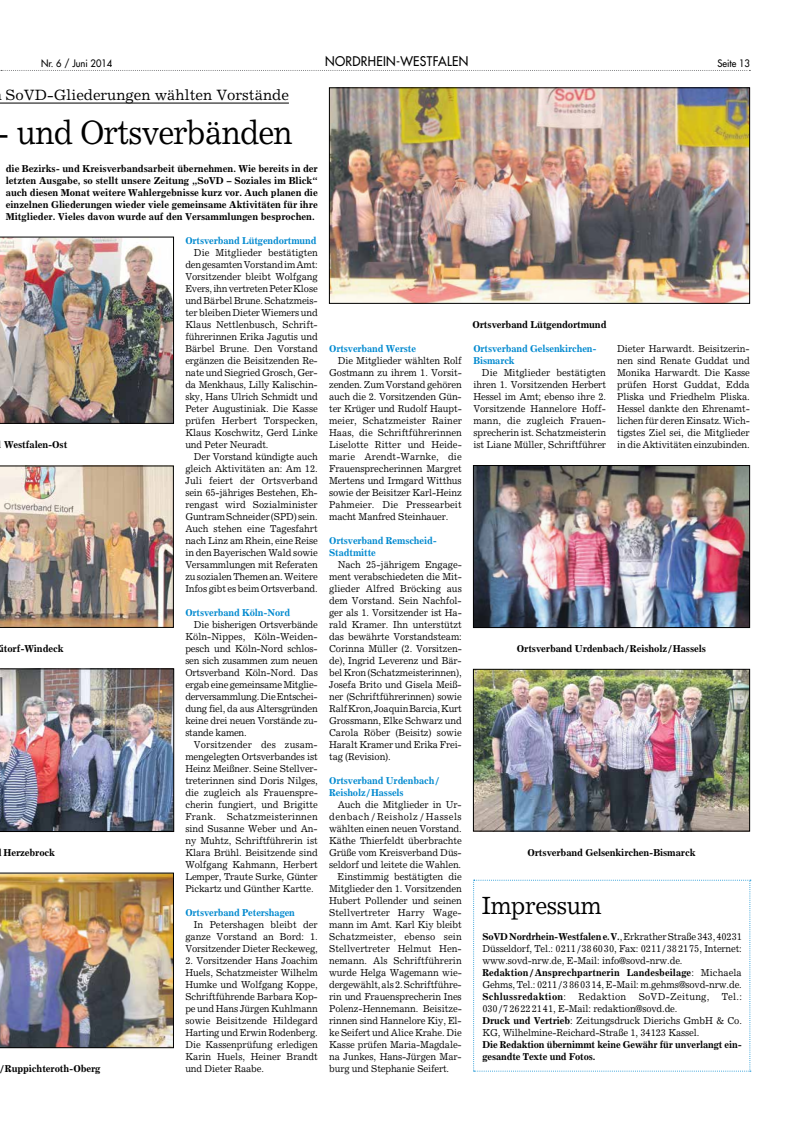
<style>
.page{position:relative;width:791px;height:1134px;background:#fff}
.page>*{position:absolute;margin:0;border:0;box-sizing:border-box;transform-origin:0 0}
.t1{font:34px "Excelsior";letter-spacing:-.025em;color:#000;scale:.93 1}
.t2{font:25px "Excelsior";letter-spacing:-.015em;color:#000;scale:.94 1}
.t3{font:15px "Excelsior";color:#000}
.t4{font:13px "Futura";letter-spacing:.025em;color:#000;scale:.94 1}
.t5{font:10px/12px "Excelsior";letter-spacing:-.015em;color:#000;text-align:justify;scale:.94 1}
.t6{font:700 10px/12px "Excelsior";letter-spacing:-.015em;color:#000;text-align:justify;scale:.96 1}
.t7{font:700 10px/12px "Excelsior";letter-spacing:-.015em;color:#0089cf;scale:.94 1}
.t8{font:700 10px/12px "Excelsior";letter-spacing:-.015em;color:#000;scale:.94 1}
.t9{font:10px "Excelsior";letter-spacing:.005em;color:#000;scale:.94 1}
.t10{font:10px "Excelsior";letter-spacing:.05em;color:#000;scale:.94 1}
.t11{font:10px "Excelsior";letter-spacing:.01em;color:#000;scale:.94 1}
.t12{font:10px "Futura";color:#000;scale:.94 1}
.s1{font-weight:700}
</style>
<div class="page">
<img style="left:0;top:669px;width:174px;height:163px">
<img style="left:0;top:873px;width:174px;height:175px">
<img style="left:0;top:237px;width:174px;height:187px">
<img style="left:0;top:466px;width:174px;height:162px">
<hr style="left:0;top:103px;width:289px;height:1px;background:#000">
<img style="left:331px;top:90px;width:417px;height:212px">
<div style="left:329px;top:88px;width:421px;height:216px;border:1px solid #000"></div>
<img style="left:475px;top:671px;width:273px;height:158px">
<div style="left:473px;top:669px;width:277px;height:162px;border:1px solid #000"></div>
<svg style="left:473px;top:880px;width:278px;height:191px"></svg>
<img style="left:475px;top:467px;width:273px;height:159px">
<div style="left:473px;top:465px;width:277px;height:163px;border:1px solid #000"></div>
<svg style="left:1px;top:70px;width:749px;height:1px"></svg>
<p class="t12" style="left:41px;top:56px;width:77px">Nr. 6 / Juni 2014</p>
<h3 class="t4" style="left:325px;top:52px;width:154px">NORDRHEIN-WESTFALEN</h3>
<p class="t12" style="left:717px;top:57px;width:36px">Seite 13</p>
<h3 class="t3" style="left:6px;top:86px;width:285px">SoVD-Gliederungen wählten Vorstände</h3>
<h1 class="t1" style="left:-4px;top:112px;width:321px">- und Ortsverbänden</h1>
<p class="t6" style="left:6px;top:162px;width:327px">die Bezirks- und Kreisverbandsarbeit übernehmen. Wie bereits in der letzten Ausgabe, so stellt unsere Zeitung „SoVD – Soziales im Blick“ auch diesen Monat weitere Wahlergebnisse kurz vor. Auch planen die einzelnen Gliederungen wieder viele gemeinsame Aktivitäten für ihre Mitglieder. Vieles davon wurde auf den Versammlungen besprochen.</p>
<p class="t6" style="left:4px;top:438px;width:67px">Westfalen-Ost</p>
<p class="t6" style="left:1px;top:642px;width:67px">itorf-Windeck</p>
<p class="t6" style="left:4px;top:846px;width:55px">Herzebrock</p>
<p class="t6" style="left:0;top:1062px;width:106px">/Ruppichteroth-Oberg</p>
<p class="t7" style="left:185px;top:234px;width:141px">Ortsverband Lütgendortmund</p>
<p class="t5" style="left:185px;top:246px;width:142px;text-indent:9px">Die Mitglieder bestätigten den gesamten Vorstand im Amt:<br>Vorsitzender bleibt Wolfgang Evers, ihn vertreten Peter Klose und Bärbel Brune. Schatzmeis&shy;ter bleiben Dieter Wiemers und Klaus Nettlenbusch, Schrift&shy;führerinnen Erika Jagutis und Bärbel Brune. Den Vorstand ergänzen die Beisitzenden Re&shy;nate und Siegried Grosch, Ger&shy;da Menkhaus, Lilly Kalischin&shy;sky, Hans Ulrich Schmidt und Peter Augustiniak. Die Kasse prüfen Herbert Torspecken, Klaus Koschwitz, Gerd Linke und Peter Neuradt.</p>
<p class="t5" style="left:185px;top:450px;width:142px;text-indent:9px">Der Vorstand kündigte auch gleich Aktivitäten an: Am 12.<br>Juli feiert der Ortsverband sein 65-jähriges Bestehen, Eh&shy;rengast wird Sozialminister Guntram Schneider (SPD) sein.<br>Auch stehen eine Tagesfahrt nach Linz am Rhein, eine Reise in den Bayerischen Wald sowie Versammlungen mit Referaten zu sozialen Themen an. Weitere Infos gibt es beim Ortsverband.</p>
<p class="t7" style="left:185px;top:606px;width:113px">Ortsverband Köln-Nord</p>
<p class="t5" style="left:185px;top:618px;width:142px;text-indent:9px">Die bisherigen Ortsverbände Köln-Nippes, Köln-Weiden&shy;pesch und Köln-Nord schlos&shy;sen sich zusammen zum neuen Ortsverband Köln-Nord. Das ergab eine gemeinsame Mitglie&shy;derversammlung. Die Entschei&shy;dung fiel, da aus Altersgründen keine drei neuen Vorstände zu&shy;stande kamen.</p>
<p class="t5" style="left:185px;top:738px;width:142px;text-indent:8px">Vorsitzender des zusam&shy;mengelegten Ortsverbandes ist Heinz Meißner. Seine Stellver&shy;treterinnen sind Doris Nilges, die zugleich als Frauenspre&shy;cherin fungiert, und Brigitte Frank. Schatzmeisterinnen sind Susanne Weber und An&shy;ny Muhtz, Schriftführerin ist Klara Brühl. Beisitzende sind Wolfgang Kahmann, Herbert Lemper, Traute Surke, Günter Pickartz und Günther Kartte.</p>
<p class="t7" style="left:185px;top:906px;width:118px">Ortsverband Petershagen</p>
<p class="t5" style="left:185px;top:918px;width:142px;text-indent:9px">In Petershagen bleibt der ganze Vorstand an Bord: 1.<br>Vorsitzender Dieter Reckeweg,</p>
<p class="t5" style="left:185px;top:954px;width:142px">2. Vorsitzender Hans Joachim Huels, Schatzmeister Wilhelm Humke und Wolfgang Koppe, Schriftführende Barbara Kop&shy;pe und Hans Jürgen Kuhlmann sowie Beisitzende Hildegard Harting und Erwin Rodenberg.<br>Die Kassenprüfung erledigen Karin Huels, Heiner Brandt und Dieter Raabe.</p>
<p class="t7" style="left:329px;top:342px;width:94px">Ortsverband Werste</p>
<p class="t5" style="left:329px;top:354px;width:143px;text-indent:9px">Die Mitglieder wählten Rolf Gostmann zu ihrem 1. Vorsit&shy;zenden. Zum Vorstand gehören auch die 2. Vorsitzenden Gün&shy;ter Krüger und Rudolf Haupt&shy;meier, Schatzmeister Rainer Haas, die Schriftführerinnen Liselotte Ritter und Heide&shy;marie Arendt-Warnke, die Frauensprecherinnen Margret Mertens und Irmgard Witthus sowie der Beisitzer Karl-Heinz Pahmeier. Die Pressearbeit macht Manfred Steinhauer.</p>
<p class="t7" style="left:329px;top:534px;width:116px">Ortsverband Remscheid-<br>Stadtmitte</p>
<p class="t5" style="left:329px;top:558px;width:143px;text-indent:9px">Nach 25-jährigem Engage&shy;ment verabschiedeten die Mit&shy;glieder Alfred Bröcking aus dem Vorstand. Sein Nachfol&shy;ger als 1. Vorsitzender ist Ha&shy;rald Kramer. Ihn unterstützt das bewährte Vorstandsteam:<br>Corinna Müller (2. Vorsitzen&shy;de), Ingrid Leverenz und Bär&shy;bel Kron (Schatzmeisterinnen), Josefa Brito und Gisela Meiß&shy;ner (Schriftführerinnen) sowie Ralf Kron, Joaquin Barcia, Kurt Grossmann, Elke Schwarz und Carola Röber (Beisitz) sowie Haralt Kramer und Erika Frei&shy;tag (Revision).</p>
<p class="t7" style="left:329px;top:774px;width:118px">Ortsverband Urdenbach/<br>Reisholz/Hassels</p>
<p class="t5" style="left:338px;top:798px;width:133px">Auch die Mitglieder in Ur-</p>
<p class="t10" style="left:329px;top:810px;width:143px">denbach / Reisholz / Hassels</p>
<p class="t5" style="left:329px;top:822px;width:143px">wählten einen neuen Vorstand.</p>
<p class="t5" style="left:329px;top:834px;width:143px">Käthe Thierfeldt überbrachte</p>
<p class="t5" style="left:329px;top:846px;width:143px">Grüße vom Kreisverband Düs-</p>
<p class="t5" style="left:329px;top:858px;width:142px">seldorf und leitete die Wahlen.</p>
<p class="t5" style="left:338px;top:870px;width:134px">Einstimmig bestätigten die</p>
<p class="t5" style="left:329px;top:882px;width:143px">Mitglieder den 1. Vorsitzenden</p>
<p class="t5" style="left:329px;top:894px;width:143px">Hubert Pollender und seinen</p>
<p class="t9" style="left:329px;top:906px;width:143px">Stellvertreter Harry Wage-</p>
<p class="t5" style="left:329px;top:918px;width:143px">mann im Amt. Karl Kiy bleibt</p>
<p class="t11" style="left:329px;top:930px;width:143px">Schatzmeister, ebenso sein</p>
<p class="t9" style="left:329px;top:942px;width:143px">Stellvertreter Helmut Hen-</p>
<p class="t5" style="left:329px;top:954px;width:143px">nemann. Als Schriftführerin</p>
<p class="t5" style="left:329px;top:966px;width:143px">wurde Helga Wagemann wie-</p>
<p class="t5" style="left:329px;top:978px;width:143px">dergewählt, als 2. Schriftführe-</p>
<p class="t5" style="left:329px;top:990px;width:143px">rin und Frauensprecherin Ines</p>
<p class="t5" style="left:329px;top:1002px;width:143px">Polenz-Hennemann. Beisitze-</p>
<p class="t5" style="left:329px;top:1014px;width:143px">rinnen sind Hannelore Kiy, El-</p>
<p class="t5" style="left:329px;top:1026px;width:143px">ke Seifert und Alice Krahe. Die</p>
<p class="t5" style="left:329px;top:1038px;width:143px">Kasse prüfen Maria-Magdale-</p>
<p class="t5" style="left:329px;top:1050px;width:143px">na Junkes, Hans-Jürgen Mar-</p>
<p class="t5" style="left:329px;top:1062px;width:129px">burg und Stephanie Seifert.</p>
<p class="t6" style="left:472px;top:318px;width:141px">Ortsverband Lütgendortmund</p>
<p class="t7" style="left:473px;top:342px;width:133px">Ortsverband Gelsenkirchen-<br>Bismarck</p>
<p class="t5" style="left:473px;top:366px;width:143px;text-indent:9px">Die Mitglieder bestätigten ihren 1. Vorsitzenden Herbert Hessel im Amt; ebenso ihre 2.<br>Vorsitzende Hannelore Hoff&shy;mann, die zugleich Frauen&shy;sprecherin ist. Schatzmeisterin ist Liane Müller, Schriftführer</p>
<p class="t5" style="left:617px;top:342px;width:143px">Dieter Harwardt. Beisitzerin&shy;nen sind Renate Guddat und Monika Harwardt. Die Kasse prüfen Horst Guddat, Edda Pliska und Friedhelm Pliska.<br>Hessel dankte den Ehrenamt&shy;lichen für deren Einsatz. Wich&shy;tigstes Ziel sei, die Mitglieder in die Aktivitäten einzubinden.</p>
<p class="t6" style="left:517px;top:642px;width:199px">Ortsverband Urdenbach/Reisholz/Hassels</p>
<p class="t6" style="left:527px;top:846px;width:177px">Ortsverband Gelsenkirchen-Bismarck</p>
<h2 class="t2" style="left:482px;top:890px;width:129px">Impressum</h2>
<p class="t5" style="left:482px;top:930px;width:278px;text-align:left"><span class="s1">SoVD Nordrhein-Westfalen e.V.</span>, Erkrather Straße 343, 40231<br>Düsseldorf, Tel.: 0211/386030, Fax: 0211/382175, Internet: www.sovd-nrw.de, E-Mail: info@sovd-nrw.de.<br><span class="s1">Redaktion/Ansprechpartnerin Landesbeilage</span>: Michaela Gehms, Tel.: 0211/3860314, E-Mail: m.gehms@sovd-nrw.de.<br><span class="s1">Schlussredaktion</span>: Redaktion SoVD-Zeitung, Tel.:<br>030/726222141, E-Mail: redaktion@sovd.de.<br><span class="s1">Druck und Vertrieb</span>: Zeitungsdruck Dierichs GmbH &amp; Co.<br>KG, Wilhelmine-Reichard-Straße 1, 34123 Kassel.</p>
<p class="t8" style="left:482px;top:1038px;width:278px">Die Redaktion übernimmt keine Gewähr für unverlangt ein&shy;gesandte Texte und Fotos.</p>
</div>
